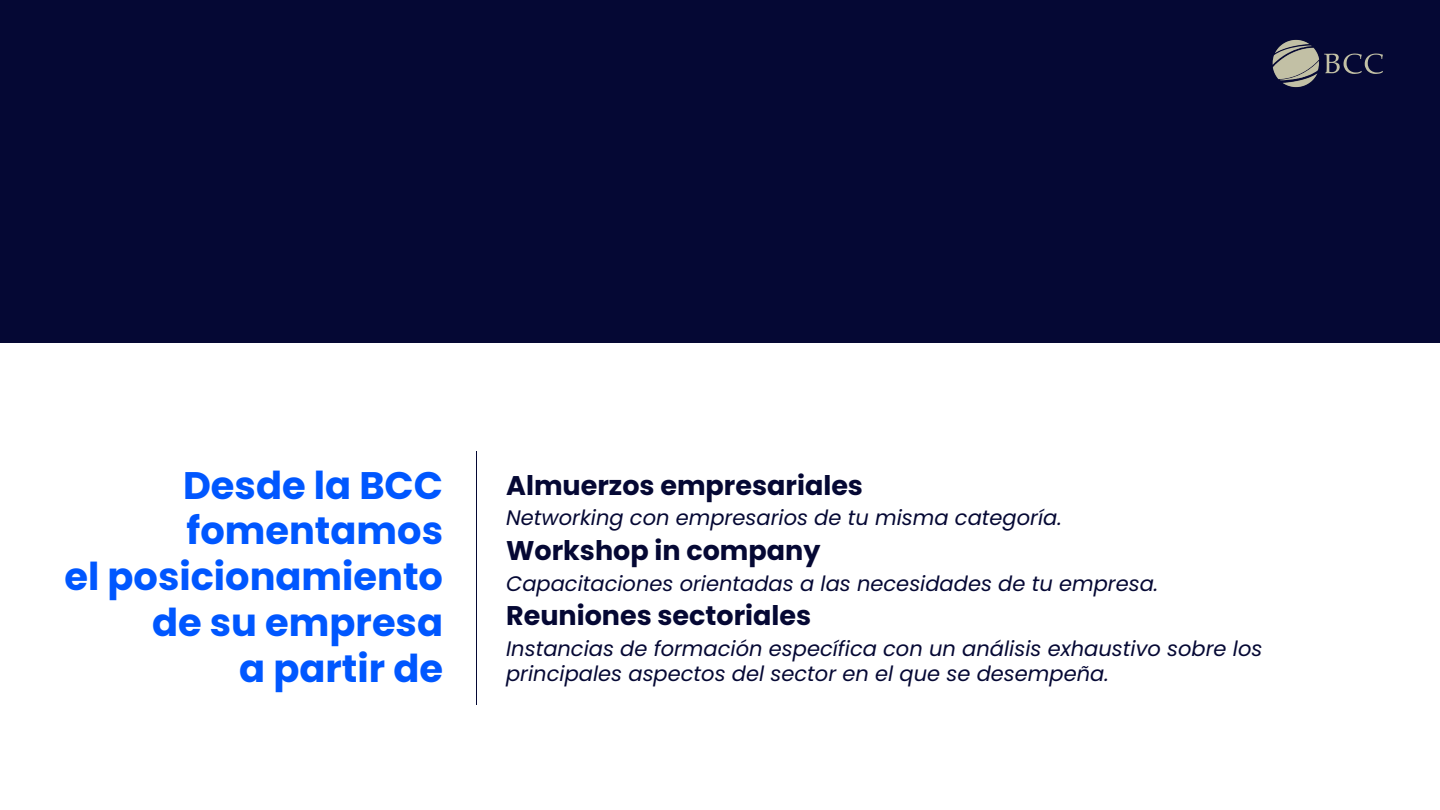
<style>
.page{position:relative;width:1440px;height:810px;background:#fff}
.page>*{position:absolute;margin:0;border:0;box-sizing:border-box;transform-origin:0 0}
.t1{font:700 38.4px/45.8px "Poppins";color:#0057ff;text-align:right}
.t2{font:700 27px "Poppins";color:#050834}
.t3{font:italic 21px/24.8px "Poppins";color:#050834}
</style>
<div class="page">
<div style="left:0;top:0;width:1440px;height:405px;background:#050834"></div>
<svg style="left:1324px;top:53px;width:59px;height:21px"></svg>
<hr style="left:476px;top:451px;width:1px;height:254px;background:#050834">
<img style="left:1272px;top:39px;width:48px;height:49px">
<div style="left:0;top:343px;width:1440px;height:83px;background:#fff"></div>
<p class="t1" style="left:64px;top:462px;width:380px">Desde la BCC fomentamos<br>el posicionamiento de su empresa<br>a partir de</p>
<p class="t2" style="left:506px;top:466px;width:358px">Almuerzos empresariales</p>
<p class="t3" style="left:506px;top:506px;width:557px">Networking con empresarios de tu misma categoría.</p>
<p class="t2" style="left:506px;top:532px;width:316px">Workshop in company</p>
<p class="t3" style="left:506px;top:571px;width:654px">Capacitaciones orientadas a las necesidades de tu empresa.</p>
<h1 class="t2" style="left:506px;top:597px;width:307px">Reuniones sectoriales</h1>
<p class="t3" style="left:506px;top:636px;width:758px">Instancias de formación específica con un análisis exhaustivo sobre los principales aspectos del sector en el que se desempeña.</p>
</div>
